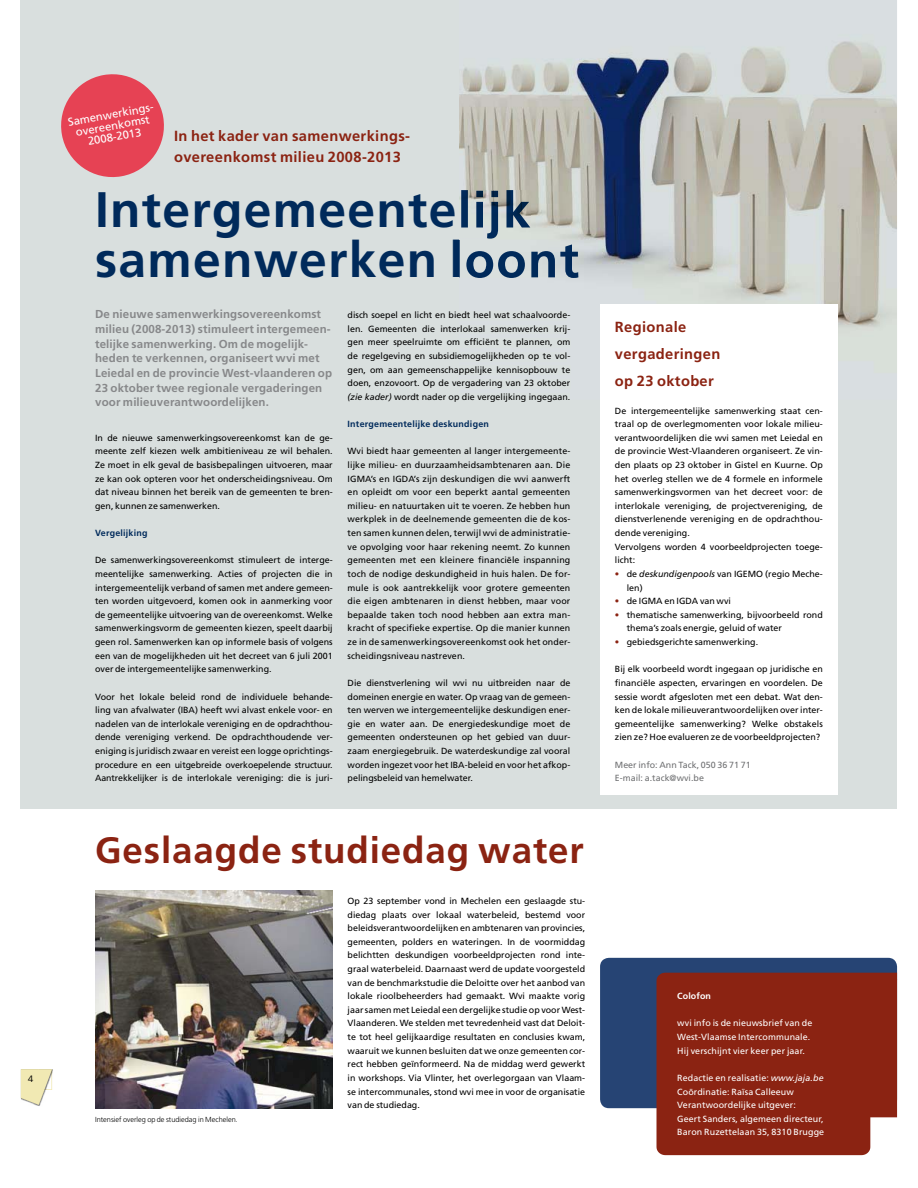
<style>
.page{position:relative;width:918px;height:1188px;background:#fff}
.page>*{position:absolute;margin:0;border:0;box-sizing:border-box;transform-origin:0 0}
.t1{font:700 49.8px/49.8px "Frutiger LT Std";letter-spacing:.025em;color:#002a5b}
.t2{font:700 36.6px "Frutiger LT Std";letter-spacing:.025em;color:#8b2312}
.t3{font:700 14.7px/27.3px "Frutiger LT Std";letter-spacing:.025em;color:#8b2312}
.t4{font:700 11.55px/14.7px "Frutiger LT Std";letter-spacing:.01em;color:#87888a}
.t5{font:11.25px/11.2px "Frutiger LT Std";color:#fff;text-align:center}
.t6{font:8.85px/13.6px "Frutiger LT Std";color:#000;text-align:justify}
.t7{font:8.85px/13.6px "Frutiger LT Std";letter-spacing:.01em;color:#fff}
.t8{font:8.85px/13.6px "Frutiger LT Std";color:#707173}
.t9{font:700 8.85px "Frutiger LT Std";letter-spacing:.025em;color:#002a5b}
.t10{font:700 8.85px "Frutiger LT Std";letter-spacing:.01em;color:#fff}
.t11{font:300 7.35px "Frutiger LT Std";color:#000}
.s1{font-style:italic}
</style>
<div class="page">
<div style="left:21px;top:0;width:876px;height:809px;background:#d9dfde"></div>
<div style="left:600px;top:958px;width:297px;height:150px;background:#264474;border-radius:9px"></div>
<div style="left:657px;top:973px;width:240px;height:182px;background:#8b2312"></div>
<img style="left:95px;top:890px;width:238px;height:218px">
<img style="left:459px;top:41px;width:438px;height:288px">
<img style="left:459px;top:312px;width:108px;height:8px">
<img style="left:459px;top:325px;width:108px;height:4px">
<img style="left:459px;top:190px;width:71px;height:49px">
<img style="left:459px;top:240px;width:119px;height:38px">
<svg style="left:61px;top:74px;width:103px;height:104px"></svg>
<div style="left:600px;top:305px;width:238px;height:490px;background:#fff"></div>
<svg style="left:21px;top:1069px;width:31px;height:36px"></svg>
<p class="t5" style="left:67px;top:117px;width:90px;rotate:-10deg">Samenwerkings&shy;overeenkomst<br>2008-2013</p>
<h3 class="t3" style="left:174px;top:126px;width:238px;line-height:21px">In het kader van samenwerkings&shy;overeenkomst milieu 2008-2013</h3>
<h1 class="t1" style="left:95px;top:187px;width:485px">Intergemeentelijk samenwerken loont</h1>
<p class="t4" style="left:95px;top:307px;width:238px">De nieuwe samenwerkingsovereenkomst milieu (2008-2013) stimuleert intergemeen&shy;telijke samenwerking. Om de mogelijk&shy;heden te verkennen, organiseert wvi met Leiedal en de provincie West-vlaanderen op 23 oktober twee regionale vergaderingen voor milieu verantwoordelijken.</p>
<p class="t6" style="left:95px;top:431px;width:239px">In de nieuwe samenwerkingsovereenkomst kan de ge&shy;meen te zelf kiezen welk ambitieniveau ze wil beha len.<br>Ze moet in elk geval de basisbepalingen uitvoeren, maar ze kan ook opteren voor het onderscheidingsniveau. Om dat niveau binnen het bereik van de gemeenten te bren&shy;gen, kunnen ze samenwerken.</p>
<p class="t9" style="left:95px;top:529px;width:54px">Vergelijking</p>
<p class="t6" style="left:95px;top:554px;width:239px">De samenwerkingsovereenkomst stimuleert de interge&shy;meentelijke samenwerking. Acties of projecten die in intergemeentelijk verband of samen met andere gemeen&shy;ten worden uitgevoerd, komen ook in aanmerking voor de gemeentelijke uitvoering van de overeenkomst. Welke samenwerkingsvorm de gemeenten kiezen, speelt daarbij geen rol. Samenwerken kan op informele basis of volgens een van de mogelijkheden uit het decreet van 6 juli 2001 over de intergemeentelijke samenwerking.</p>
<p class="t6" style="left:95px;top:690px;width:239px">Voor het lokale beleid rond de individuele behande&shy;ling van afvalwater (IBA) heeft wvi alvast enkele voor- en nadelen van de interlokale vereniging en de opdrachthou&shy;dende vereniging verkend. De opdrachthoudende ver&shy;eniging is juridisch zwaar en vereist een logge oprichtings&shy;procedure en een uitgebreide overkoepelende structuur.<br>Aantrekkelijker is de interlokale vereniging: die is juri-</p>
<p class="t6" style="left:348px;top:309px;width:224px">disch soepel en licht en biedt heel wat schaalvoorde&shy;len. Gemeenten die interlokaal samenwerken krij&shy;gen meer speelruimte om efficiënt te plannen, om de regelgeving en subsidiemogelijkheden op te vol&shy;gen, om aan gemeenschappelijke kennisopbouw te doen, enzovoort. Op de vergadering van 23 oktober <span class="s1">(zie kader)</span> wordt nader op die vergelijking ingegaan.</p>
<p class="t9" style="left:348px;top:420px;width:143px">Intergemeentelijke deskundigen</p>
<p class="t6" style="left:348px;top:445px;width:224px">Wvi biedt haar gemeenten al langer intergemeente&shy;lijke milieu- en duurzaamheidsambtenaren aan. Die IGMA’s en IGDA’s zijn deskundigen die wvi aanwerft en opleidt om voor een beperkt aantal gemeenten milieu- en natuurtaken uit te voeren. Ze hebben hun werkplek in de deelnemende gemeenten die de kos&shy;ten samen kunnen delen, terwijl wvi de administratie&shy;ve opvolging voor haar rekening neemt. Zo kunnen gemeenten met een kleinere financiële inspanning toch de nodige deskundigheid in huis halen. De for&shy;mule is ook aantrekkelijk voor grotere gemeenten die eigen ambtenaren in dienst hebben, maar voor bepaalde taken toch nood hebben aan extra man&shy;kracht of specifieke expertise. Op die manier kunnen ze in de samenwerkingsovereenkomst ook het onder&shy;scheidingsniveau nastreven.</p>
<p class="t6" style="left:348px;top:676px;width:224px">Die dienstverlening wil wvi nu uitbreiden naar de domeinen energie en water. Op vraag van de gemeen&shy;ten werven we intergemeentelijke deskundigen ener&shy;gie en water aan. De energiedeskundige moet de gemeenten ondersteunen op het gebied van duur&shy;zaam energiegebruik. De waterdeskundige zal vooral worden ingezet voor het IBA-beleid en voor het afkop&shy;pelingsbeleid van hemelwater.</p>
<h2 class="t2" style="left:95px;top:835px;width:490px">Geslaagde studiedag water</h2>
<p class="t11" style="left:95px;top:1116px;width:144px">Intensief overleg op de studiedag in Mechelen.</p>
<p class="t6" style="left:348px;top:894px;width:239px">Op 23 september vond in Mechelen een geslaagde stu&shy;diedag plaats over lokaal waterbeleid, bestemd voor beleidsverantwoordelijken en ambtenaren van provincies, gemeenten, polders en wateringen. In de voormiddag belichtten deskundigen voorbeeldprojecten rond inte&shy;graal waterbeleid. Daarnaast werd de update voorgesteld van de benchmarkstudie die Deloitte over het aanbod van lokale rioolbeheerders had gemaakt. Wvi maakte vorig jaar samen met Leiedal een dergelijke studie op voor West-Vlaanderen. We stelden met tevredenheid vast dat Deloit&shy;te tot heel gelijkaardige resultaten en conclusies kwam, waaruit we kunnen besluiten dat we onze gemeenten cor&shy;rect hebben geïnformeerd. Na de middag werd gewerkt in workshops. Via Vlinter, het overlegorgaan van Vlaam&shy;se intercommunales, stond wvi mee in voor de organisatie van de studiedag.</p>
<h3 class="t3" style="left:615px;top:314px;width:107px">Regionale vergaderingen op 23 oktober</h3>
<p class="t6" style="left:615px;top:404px;width:209px;text-align:left">De intergemeentelijke samenwerking staat cen&shy;traal op de overlegmomenten voor lokale milieu&shy;verantwoordelijken die wvi samen met Leiedal en de provincie West-Vlaanderen organiseert. Ze vin&shy;den plaats op 23 oktober in Gistel en Kuurne. Op het overleg stellen we de 4 formele en informele samenwerkingsvormen van het decreet voor: de interlokale vereniging, de projectvereniging, de dienstverlenende vereniging en de opdrachthou&shy;dende vereniging.<br>Vervolgens worden 4 voorbeeldprojecten toege&shy;licht:</p>
<p class="t6" style="left:627px;top:567px;width:198px;text-align:left">de <span class="s1">deskundigenpools</span> van IGEMO (regio Meche&shy;len)<br>de IGMA en IGDA van wvi<br>thematische samenwerking, bijvoorbeeld rond thema’s zoals energie, geluid of water gebiedsgerichte samenwerking.</p>
<p class="t6" style="left:615px;top:663px;width:209px">Bij elk voorbeeld wordt ingegaan op juridische en financiële aspecten, ervaringen en voordelen. De sessie wordt afgesloten met een debat. Wat den&shy;ken de lokale milieuverantwoordelijken over inter&shy;gemeentelijke samenwerking? Welke obstakels zien ze? Hoe evalueren ze de voorbeeldprojecten?</p>
<p class="t8" style="left:615px;top:758px;width:137px">Meer info: Ann Tack, 050 36 71 71<br>E-mail: a.tack@wvi.be</p>
<p class="t10" style="left:677px;top:992px;width:35px">Colofon</p>
<p class="t7" style="left:677px;top:1017px;width:137px">wvi info is de nieuwsbrief van de<br>West-Vlaamse Intercommunale.<br>Hij verschijnt vier keer per jaar.</p>
<p class="t7" style="left:677px;top:1071px;width:148px">Redactie en realisatie: <span class="s1">www.jaja.be </span>Coördinatie: Raïsa Calleeuw Verantwoordelijke uitgever:<br>Geert Sanders, algemeen directeur, Baron Ruzettelaan 35, 8310 Brugge</p>
</div>
